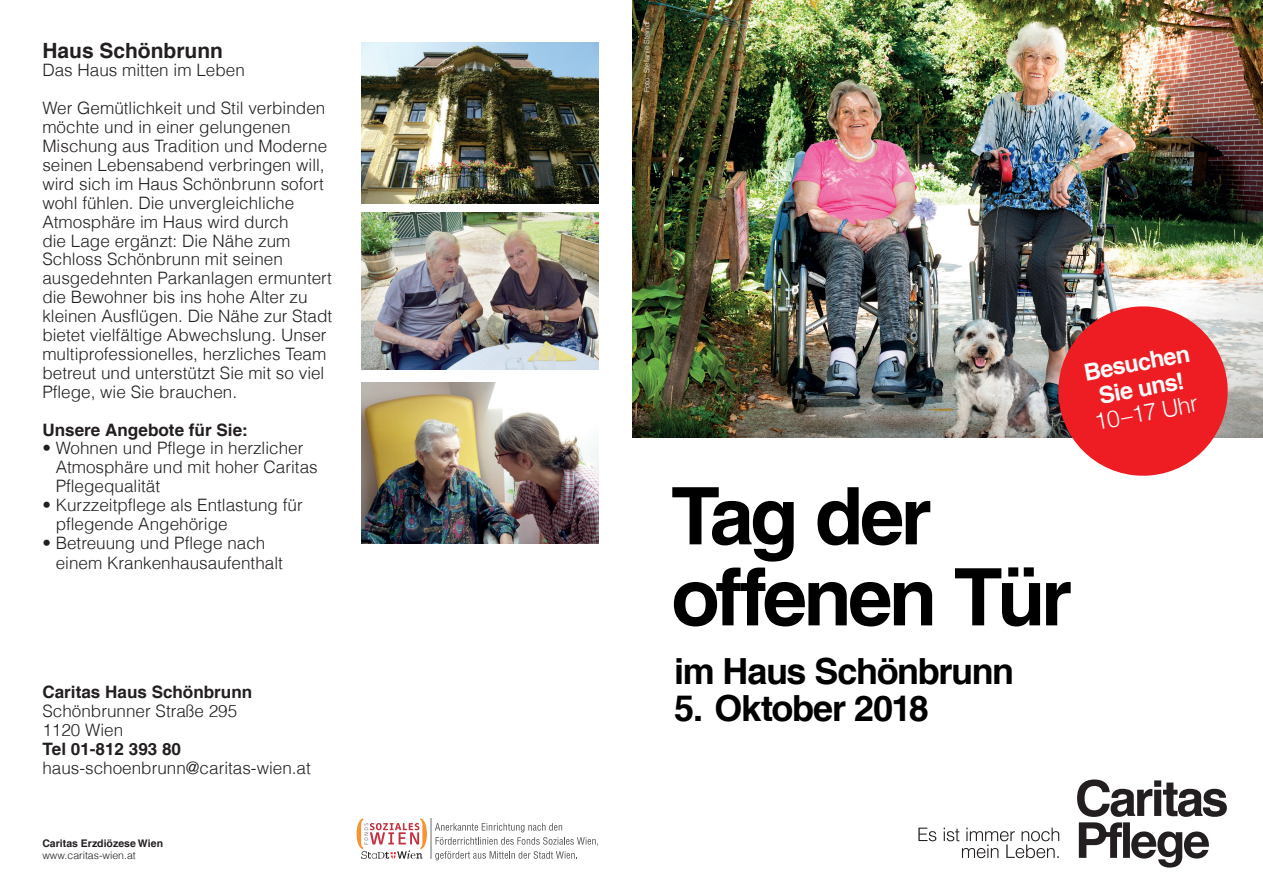
<style>
.page{position:relative;width:1263px;height:893px;background:#fff}
.page>*{position:absolute;margin:0;border:0;box-sizing:border-box;transform-origin:0 0}
.t1{font:700 79.5px/81px "Helvetica LT Com";letter-spacing:-.045em;color:#000}
.t2{font:700 36px "Helvetica LT Com";letter-spacing:-.04em;color:#000}
.t3{font:700 23.4px/25.8px "Helvetica LT Com";color:#fff;text-align:center}
.t4{font:300 23.4px "Helvetica LT Com";color:#fff}
.t5{font:700 21px "Helvetica LT Com";color:#231f20}
.t6{font:300 17.1px/18.9px "Helvetica LT Com";color:#231f20}
.t7{font:700 17.1px "Helvetica LT Com";color:#231f20}
.t8{font:700 10.5px "Helvetica LT Com";color:#231f20}
.t9{font:300 10.5px "Helvetica LT Com";color:#231f20}
.t10{font:300 7.5px "Helvetica LT Com";color:#fff}
</style>
<div class="page">
<img style="left:632px;top:0;width:631px;height:438px">
<img style="left:361px;top:42px;width:237px;height:161px">
<img style="left:361px;top:212px;width:237px;height:157px">
<img style="left:361px;top:382px;width:237px;height:161px">
<hr style="left:431px;top:818px;width:1px;height:40px;background:#6c6d70">
<svg style="left:435px;top:823px;width:163px;height:37px"></svg>
<svg style="left:357px;top:818px;width:70px;height:41px"></svg>
<svg style="left:1077px;top:779px;width:149px;height:88px"></svg>
<svg style="left:918px;top:827px;width:141px;height:31px"></svg>
<svg style="left:1054px;top:303px;width:177px;height:173px"></svg>
<div style="left:626px;top:5px;width:42px;height:103px;background:#231f20;opacity:.56"></div>
<p class="t5" style="left:42px;top:37px;width:182px">Haus Schönbrunn</p>
<p class="t6" style="left:42px;top:61px;width:204px">Das Haus mitten im Leben</p>
<p class="t6" style="left:42px;top:99px;width:291px">Wer Gemütlichkeit und Stil verbinden möchte und in einer gelungenen Mischung aus Tradition und Moderne seinen Lebensabend verbringen will, wird sich im Haus Schönbrunn sofort wohl fühlen. Die unvergleichliche Atmosphäre im Haus wird durch<br>die Lage ergänzt: Die Nähe zum Schloss Schönbrunn mit seinen ausgedehnten Parkanlagen ermuntert die Bewohner bis ins hohe Alter zu kleinen Ausflügen. Die Nähe zur Stadt bietet vielfältige Abwechslung. Unser multiprofessionelles, herzliches Team betreut und unterstützt Sie mit so viel Pflege, wie Sie brauchen.</p>
<p class="t7" style="left:42px;top:419px;width:207px">Unsere Angebote für Sie:</p>
<p class="t6" style="left:56px;top:439px;width:263px;text-indent:-13px">• Wohnen und Pflege in herzlicher<br>Atmosphäre und mit hoher Caritas<br>Pflegequalität</p>
<p class="t6" style="left:56px;top:495px;width:248px;text-indent:-13px">• Kurzzeitpflege als Entlastung für pflegende Angehörige</p>
<p class="t6" style="left:56px;top:533px;width:229px;line-height:19.6px;text-indent:-13px">• Betreuung und Pflege nach einem Krankenhausaufenthalt</p>
<p class="t7" style="left:42px;top:681px;width:211px">Caritas Haus Schönbrunn</p>
<p class="t6" style="left:42px;top:701px;width:196px">Schönbrunner Straße 295<br>1120 Wien</p>
<p class="t7" style="left:42px;top:738px;width:140px">Tel 01-812 393 80</p>
<p class="t6" style="left:42px;top:758px;width:270px">haus-schoenbrunn@caritas-wien.at</p>
<p class="t8" style="left:42px;top:836px;width:122px">Caritas Erzdiözese Wien</p>
<p class="t9" style="left:42px;top:848px;width:95px">www.caritas-wien.at</p>
<p class="t10" style="left:642px;top:92px;width:72px;rotate:-90deg">Foto: Stefanie Steindl</p>
<h3 class="t3" style="left:1081px;top:360px;width:109px;rotate:-11deg">Besuchen<br>Sie uns!</h3>
<h3 class="t4" style="left:1092px;top:407px;width:106px;rotate:-10deg">10–17 Uhr</h3>
<h1 class="t1" style="left:671px;top:476px;width:402px">Tag der offenen Tür</h1>
<h2 class="t2" style="left:674px;top:649px;width:341px">im Haus Schönbrunn</h2>
<h2 class="t2" style="left:674px;top:686px;width:256px">5. Oktober 2018</h2>
</div>
